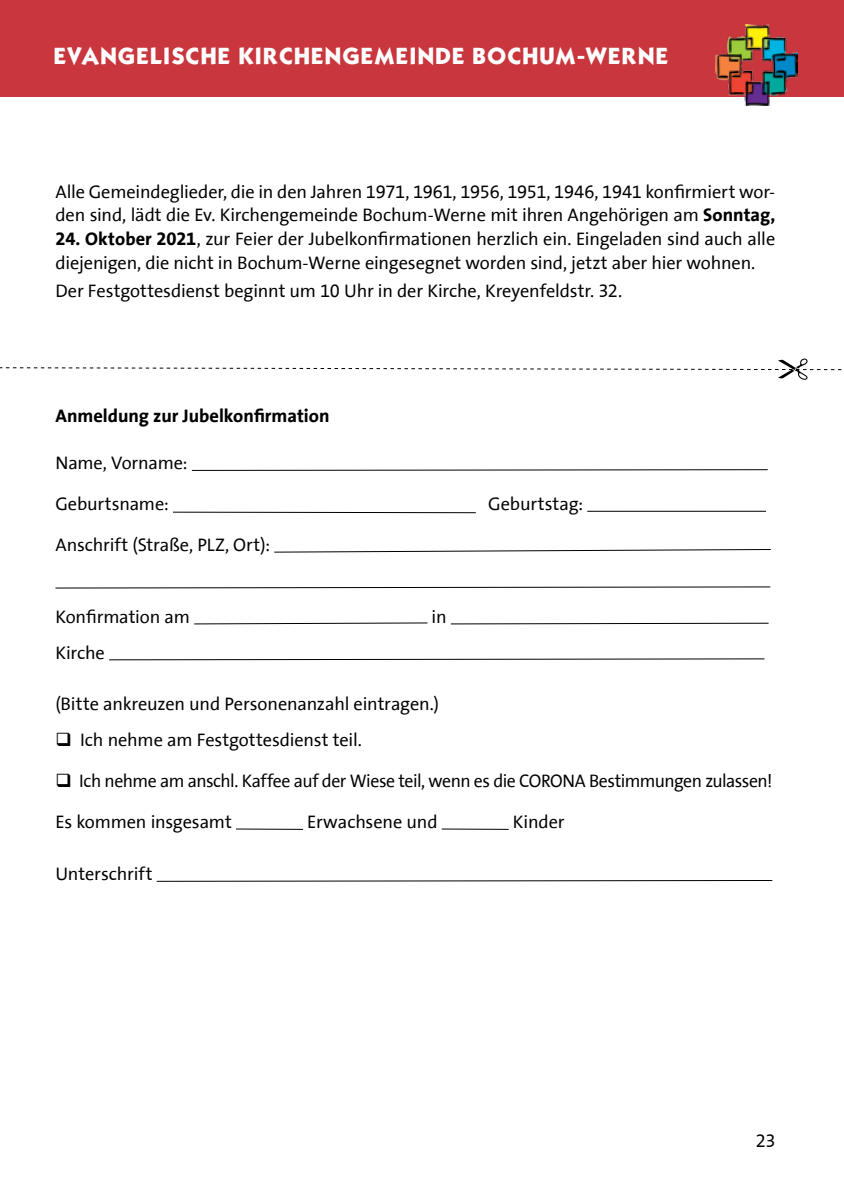
<style>
.page{position:relative;width:844px;height:1191px;background:#fff}
.page>*{position:absolute;margin:0;border:0;box-sizing:border-box;transform-origin:0 0}
.t1{font:20.12px "Kabel Bd";letter-spacing:.035em;color:#fff}
.t2{font:18.38px/23.6px "The Sans Correspondence";letter-spacing:-.01em;color:#000}
.t3{font:18.38px "The Sans Correspondence";letter-spacing:-.03em;color:#000}
.t4{font:700 18.38px "The Sans Correspondence";color:#000}
.s1{font-weight:700}
</style>
<div class="page">
<div style="left:0;top:0;width:843px;height:97px;background:#c9363d"></div>
<img style="left:715px;top:24px;width:82px;height:81px">
<svg style="left:191px;top:469px;width:577px;height:2px"></svg>
<svg style="left:173px;top:511px;width:303px;height:2px"></svg>
<hr style="left:587px;top:511px;width:178px;height:1px;background:#000">
<svg style="left:274px;top:549px;width:497px;height:4px"></svg>
<svg style="left:55px;top:586px;width:716px;height:3px"></svg>
<svg style="left:194px;top:622px;width:234px;height:3px"></svg>
<svg style="left:450px;top:622px;width:319px;height:3px"></svg>
<svg style="left:109px;top:658px;width:656px;height:2px"></svg>
<hr style="left:236px;top:828px;width:67px;height:2px;background:#000">
<hr style="left:441px;top:828px;width:67px;height:2px;background:#000">
<svg style="left:156px;top:880px;width:617px;height:2px"></svg>
<svg style="left:0;top:358px;width:842px;height:22px"></svg>
<p class="t1" style="left:54px;top:41px;width:288px">EVANGELISCHE KIRCHENGE</p>
<p class="t1" style="left:374px;top:41px;width:35px">MEIN</p>
<p class="t1" style="left:435px;top:41px;width:234px">DE BOCHUM-WERNE</p>
<p class="t2" style="left:55px;top:181px;width:721px">Alle Gemeindeglieder, die in den Jahren 1971, 1961, 1956, 1951, 1946, 1941 konfirmiert wor&shy;den sind, lädt die Ev. Kirchengemeinde Bochum-Werne mit ihren Angehörigen am <span class="s1">Sonntag,</span></p>
<p class="t2" style="left:55px;top:228px;width:721px"><span class="s1">24. Oktober 2021</span>, zur Feier der Jubelkonfirmationen herzlich ein. Eingeladen sind auch alle diejenigen, die nicht in Bochum-Werne eingesegnet worden sind, jetzt aber hier wohnen.</p>
<p class="t2" style="left:55px;top:280px;width:568px">Der Festgottesdienst beginnt um 10 Uhr in der Kirche, Kreyenfeldstr. 32.</p>
<p class="t4" style="left:55px;top:406px;width:275px">Anmeldung zur Jubelkonfirmation</p>
<p class="t2" style="left:55px;top:452px;width:134px">Name, Vorname:</p>
<p class="t2" style="left:55px;top:493px;width:115px">Geburtsname:</p>
<p class="t2" style="left:488px;top:493px;width:96px">Geburtstag:</p>
<p class="t2" style="left:55px;top:533px;width:216px">Anschrift (Straße, PLZ, Ort):</p>
<p class="t2" style="left:55px;top:605px;width:136px">Konfirmation am</p>
<p class="t2" style="left:431px;top:605px;width:17px">in</p>
<p class="t2" style="left:55px;top:641px;width:51px">Kirche</p>
<p class="t2" style="left:55px;top:693px;width:385px">(Bitte ankreuzen und Personenanzahl eintragen.)</p>
<p class="t2" style="left:55px;top:729px;width:308px">❑ Ich nehme am Festgottesdienst teil.</p>
<p class="t3" style="left:55px;top:771px;width:718px">❑ Ich nehme am anschl. Kaffee auf der Wiese teil, wenn es die CORONA Bestimmungen zulassen!</p>
<p class="t2" style="left:55px;top:811px;width:178px">Es kommen insgesamt</p>
<p class="t2" style="left:307px;top:811px;width:132px">Erwachsene und</p>
<p class="t2" style="left:512px;top:811px;width:53px">Kinder</p>
<p class="t2" style="left:55px;top:862px;width:99px">Unterschrift</p>
<p class="t2" style="left:755px;top:1130px;width:21px">23</p>
</div>
